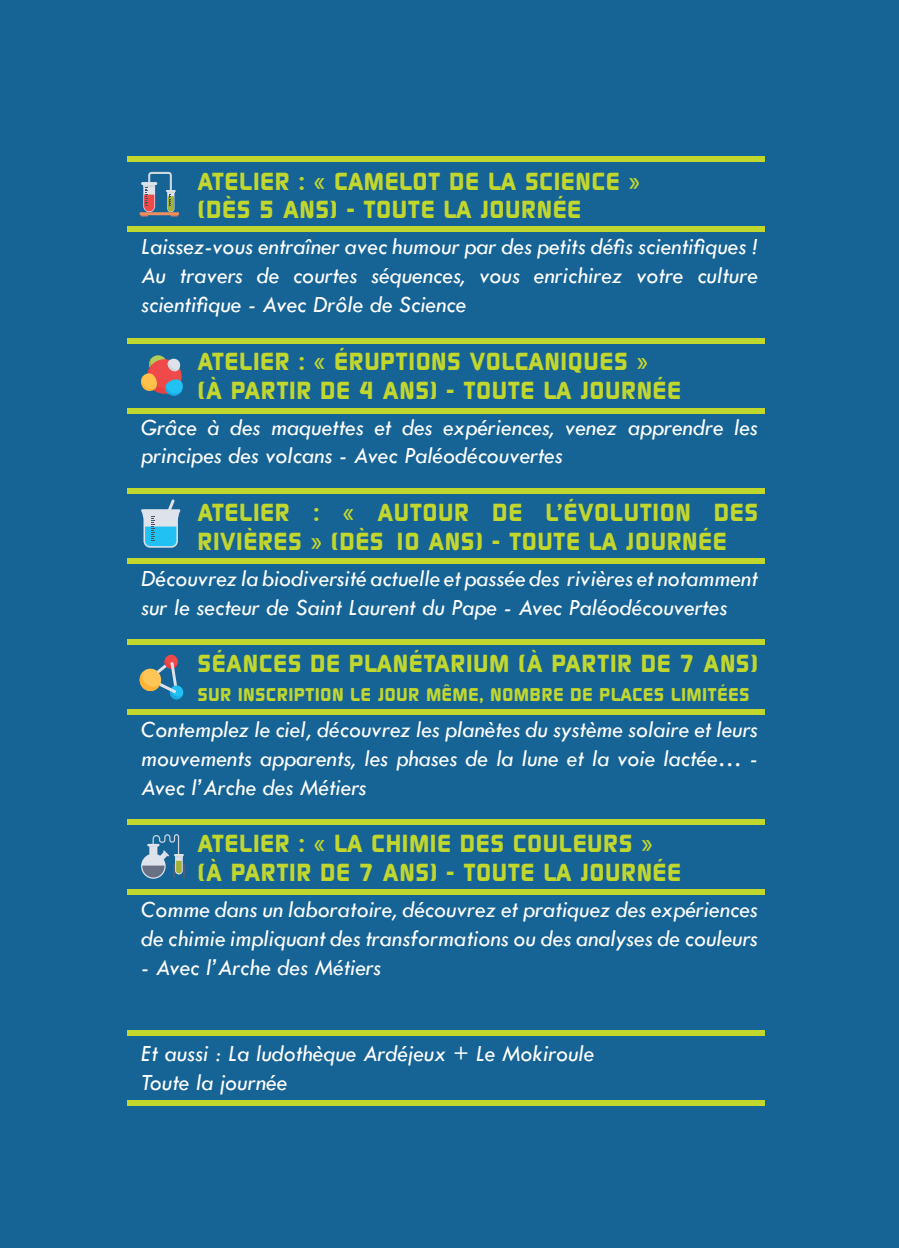
<style>
.page{position:relative;width:899px;height:1248px;background:#fff}
.page>*{position:absolute;margin:0;border:0;box-sizing:border-box;transform-origin:0 0}
.t1{font:italic 24px/28.8px "Tw Cen";color:#fff}
.t2{font:700 24px/28.8px "Digital";letter-spacing:.05em;color:#c2d72e}
.t3{font:700 18px "Digital";letter-spacing:.05em;color:#c2d72e}
</style>
<div class="page">
<div style="left:0;top:0;width:899px;height:1247px;background:#166395"></div>
<svg style="left:149px;top:355px;width:18px;height:18px"></svg>
<svg style="left:141px;top:357px;width:43px;height:40px;background:#947e7f"></svg>
<svg style="left:141px;top:172px;width:37px;height:44px;background:#617f98"></svg>
<hr style="left:140px;top:212px;width:39px;height:3px;background:#ef8e5f">
<div style="left:127px;top:157px;width:637px;height:5px;background:#c2d72e"></div>
<div style="left:127px;top:338px;width:637px;height:5px;background:#c2d72e"></div>
<div style="left:127px;top:488px;width:637px;height:5px;background:#c2d72e"></div>
<div style="left:127px;top:639px;width:637px;height:5px;background:#c2d72e"></div>
<div style="left:127px;top:819px;width:637px;height:5px;background:#c2d72e"></div>
<div style="left:127px;top:1030px;width:637px;height:5px;background:#c2d72e"></div>
<div style="left:127px;top:227px;width:637px;height:5px;background:#c2d72e"></div>
<div style="left:127px;top:408px;width:637px;height:5px;background:#c2d72e"></div>
<div style="left:127px;top:558px;width:637px;height:5px;background:#c2d72e"></div>
<div style="left:127px;top:709px;width:637px;height:5px;background:#c2d72e"></div>
<div style="left:127px;top:889px;width:637px;height:5px;background:#c2d72e"></div>
<div style="left:127px;top:1100px;width:637px;height:5px;background:#c2d72e"></div>
<svg style="left:141px;top:499px;width:40px;height:48px;background:#64aed0"></svg>
<svg style="left:141px;top:834px;width:43px;height:44px;background:#608ca8"></svg>
<svg style="left:164px;top:654px;width:14px;height:14px"></svg>
<svg style="left:140px;top:656px;width:43px;height:43px;background:#64848e"></svg>
<p class="t2" style="left:198px;top:167px;width:443px">ATELIER : « CAMELOT DE LA SCIENCE »</p>
<p class="t2" style="left:198px;top:196px;width:385px">(DÈS 5 ANS) - TOUTE LA JOURNÉE</p>
<p class="t1" style="left:141px;top:232px;width:618px;text-align:justify">Laissez-vous entraîner avec humour par des petits défis scientifiques !<br>Au travers de courtes séquences, vous enrichirez votre culture scientifique - Avec Drôle de Science</p>
<p class="t2" style="left:198px;top:347px;width:451px">ATELIER : « ÉRUPTIONS VOLCANIQUES »</p>
<p class="t2" style="left:198px;top:376px;width:484px">(À PARTIR DE 4 ANS) - TOUTE LA JOURNÉE</p>
<p class="t1" style="left:141px;top:412px;width:618px">Grâce à des maquettes et des expériences, venez apprendre les principes des volcans - Avec Paléodécouvertes</p>
<p class="t2" style="left:198px;top:498px;width:561px">ATELIER : « AUTOUR DE L’ÉVOLUTION DES<br>RIVIÈRES » (DÈS 10 ANS) - TOUTE LA JOURNÉE</p>
<p class="t1" style="left:141px;top:563px;width:618px">Découvrez la biodiversité actuelle et passée des rivières et notamment sur le secteur de Saint Laurent du Pape - Avec Paléodécouvertes</p>
<p class="t2" style="left:198px;top:649px;width:561px">SÉANCES DE PLANÉTARIUM (À PARTIR DE 7 ANS)</p>
<p class="t3" style="left:198px;top:684px;width:553px">SUR INSCRIPTION LE JOUR MÊME, NOMBRE DE PLACES LIMITÉES</p>
<p class="t1" style="left:141px;top:714px;width:618px;text-align:justify">Contemplez le ciel, découvrez les planètes du système solaire et leurs mouvements apparents, les phases de la lune et la voie lactée… - Avec l’Arche des Métiers</p>
<p class="t2" style="left:198px;top:829px;width:456px">ATELIER : « LA CHIMIE DES COULEURS »</p>
<p class="t2" style="left:198px;top:858px;width:484px">(À PARTIR DE 7 ANS) - TOUTE LA JOURNÉE</p>
<p class="t1" style="left:141px;top:894px;width:618px">Comme dans un laboratoire, découvrez et pratiquez des expériences de chimie impliquant des transformations ou des analyses de couleurs</p>
<p class="t1" style="left:141px;top:952px;width:241px">- Avec l’Arche des Métiers</p>
<p class="t1" style="left:141px;top:1038px;width:455px">Et aussi : La ludothèque Ardéjeux + Le Mokiroule</p>
<p class="t1" style="left:141px;top:1067px;width:148px">Toute la journée</p>
</div>
